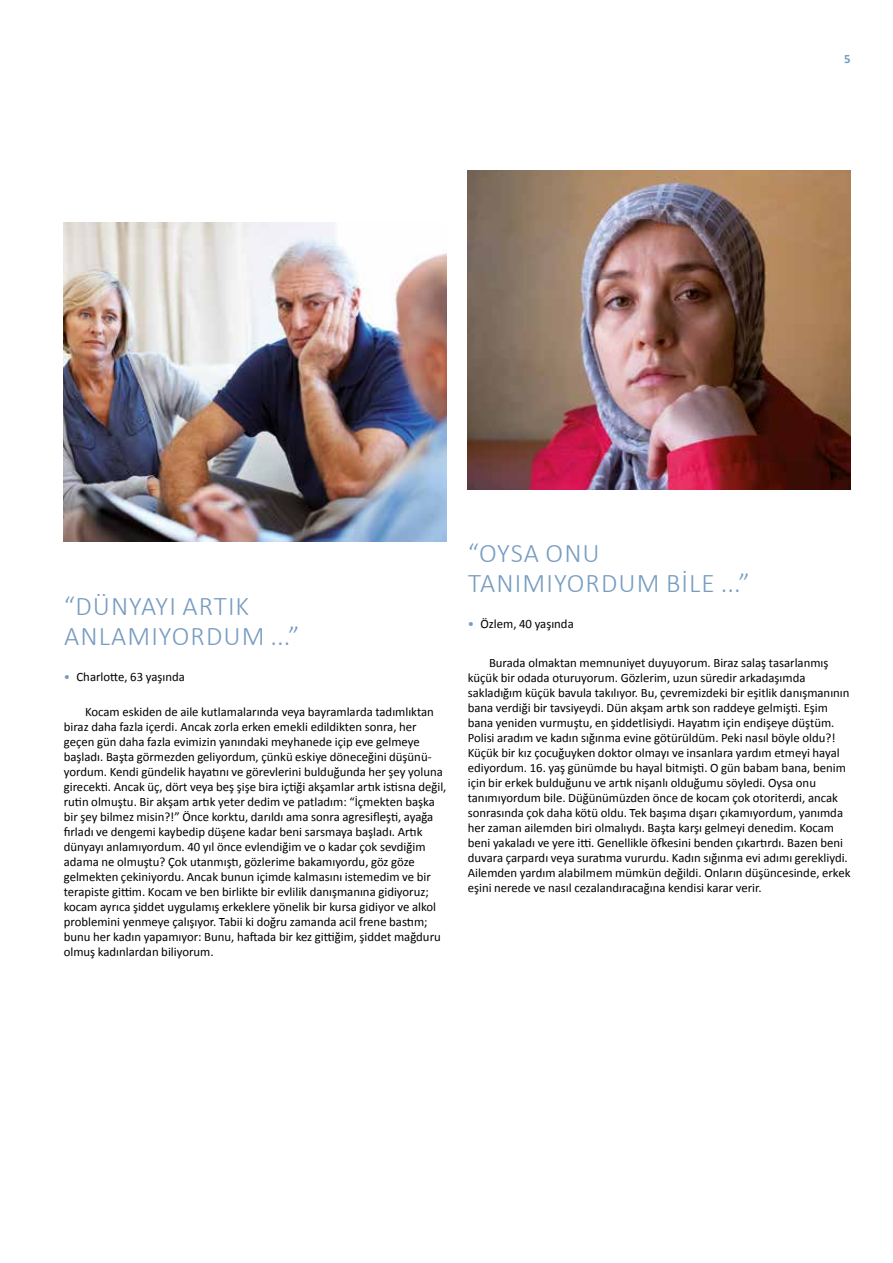
<style>
.page{position:relative;width:893px;height:1263px;background:#fff}
.page>*{position:absolute;margin:0;border:0;box-sizing:border-box;transform-origin:0 0}
.t1{font:300 27px/30px "Calibri";letter-spacing:.04em;color:#779cc1}
.t2{font:12.75px/15px "Calibri";color:#000}
.t3{font:700 12.75px "Calibri";color:#779cc1}
.s1{color:#779cc1}
</style>
<div class="page">
<img style="left:64px;top:222px;width:382px;height:319px">
<img style="left:468px;top:170px;width:382px;height:319px">
<p class="t3" style="left:844px;top:50px;width:8px">5</p>
<h1 class="t1" style="left:64px;top:590px;width:237px">“DÜNYAYI ARTIK<br>ANLAMIYORDUM ...”</h1>
<p class="t2" style="left:64px;top:669px;width:123px"><span class="s1">•</span> Charlotte, 63 yaşında</p>
<p class="t2" style="left:64px;top:704px;width:384px;text-indent:21px">Kocam eskiden de aile kutlamalarında veya bayramlarda tadımlıktan biraz daha fazla içerdi. Ancak zorla erken emekli edildikten sonra, her geçen gün daha fazla evimizin yanındaki meyhanede içip eve gelmeye başladı. Başta görmezden geliyordum, çünkü eskiye döneceğini düşünü&shy;yordum. Kendi gündelik hayatını ve görevlerini bulduğunda her şey yoluna girecekti. Ancak üç, dört veya beş şişe bira içtiği akşamlar artık istisna değil, rutin olmuştu. Bir akşam artık yeter dedim ve patladım: “İçmekten başka bir şey bilmez misin?!” Önce korktu, darıldı ama sonra agresifleşti, ayağa fırladı ve dengemi kaybedip düşene kadar beni sarsmaya başladı. Artık dünyayı anlamıyordum. 40 yıl önce evlendiğim ve o kadar çok sevdiğim adama ne olmuştu? Çok utanmıştı, gözlerime bakamıyordu, göz göze gelmekten çekiniyordu. Ancak bunun içimde kalmasını istemedim ve bir terapiste gittim. Kocam ve ben birlikte bir evlilik danışmanına gidiyoruz; kocam ayrıca şiddet uygulamış erkeklere yönelik bir kursa gidiyor ve alkol problemini yenmeye çalışıyor. Tabii ki doğru zamanda acil frene bastım; bunu her kadın yapamıyor: Bunu, haftada bir kez gittiğim, şiddet mağduru olmuş kadınlardan biliyorum.</p>
<h1 class="t1" style="left:468px;top:538px;width:283px">“OYSA ONU<br>TANIMIYORDUM BILE ...”</h1>
<p class="t2" style="left:468px;top:617px;width:108px"><span class="s1">•</span> Özlem, 40 yaşında</p>
<p class="t2" style="left:468px;top:655px;width:384px;text-indent:21px">Burada olmaktan memnuniyet duyuyorum. Biraz salaş tasarlanmış küçük bir odada oturuyorum. Gözlerim, uzun süredir arkadaşımda sakladığım küçük bavula takılıyor. Bu, çevremizdeki bir eşitlik danışmanının bana verdiği bir tavsiyeydi. Dün akşam artık son raddeye gelmişti. Eşim bana yeniden vurmuştu, en şiddetlisiydi. Hayatım için endişeye düştüm.<br>Polisi aradım ve kadın sığınma evine götürüldüm. Peki nasıl böyle oldu?!<br>Küçük bir kız çocuğuyken doktor olmayı ve insanlara yardım etmeyi hayal ediyordum. 16. yaş günümde bu hayal bitmişti. O gün babam bana, benim için bir erkek bulduğunu ve artık nişanlı olduğumu söyledi. Oysa onu tanımıyordum bile. Düğünümüzden önce de kocam çok otoriterdi, ancak sonrasında çok daha kötü oldu. Tek başıma dışarı çıkamıyordum, yanımda her zaman ailemden biri olmalıydı. Başta karşı gelmeyi denedim. Kocam beni yakaladı ve yere itti. Genellikle öfkesini benden çıkartırdı. Bazen beni duvara çarpardı veya suratıma vururdu. Kadın sığınma evi adımı gerekliydi.<br>Ailemden yardım alabilmem mümkün değildi. Onların düşüncesinde, erkek eşini nerede ve nasıl cezalandıracağına kendisi karar verir.</p>
</div>
